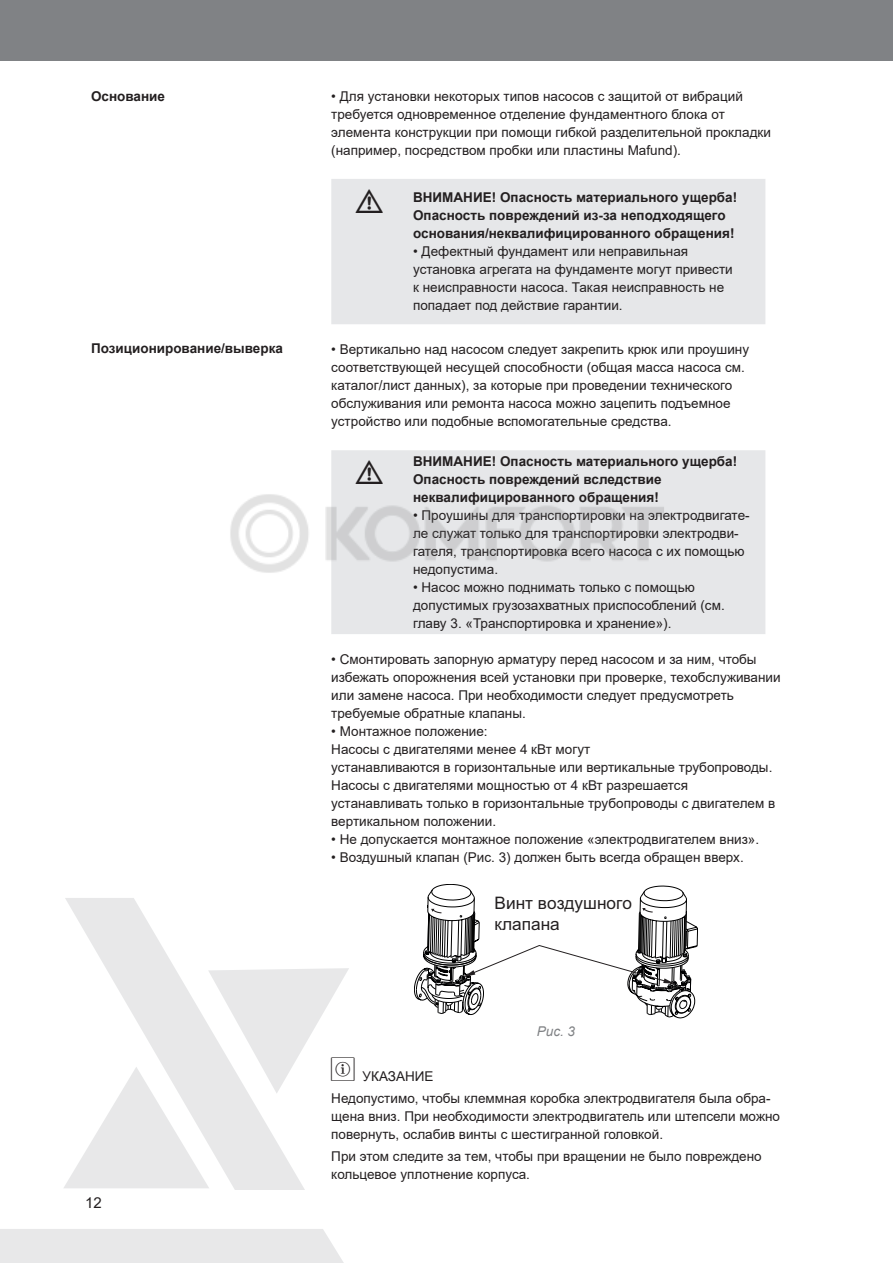
<style>
.page{position:relative;width:893px;height:1263px;background:#fff}
.page>*{position:absolute;margin:0;border:0;box-sizing:border-box;transform-origin:0 0}
.COPY{font:36px "WILO Pict";color:#231f20}
.t1{font:17.25px/20.7px "Arial";color:#231f20}
.t2{font:15px "Arial";color:#231f20}
.COPY-2{font:13.5px/18px "Arial";color:#231f20}
.COPY-3{font:700 13.5px/18px "Arial";color:#231f20}
.COPY-4{font:italic 13.5px "Arial";color:#808285}
</style>
<div class="page">
<svg style="left:65px;top:898px;width:240px;height:292px"></svg>
<svg style="left:64px;top:968px;width:285px;height:220px"></svg>
<div style="left:0;top:1229px;width:344px;height:34px;background:#e8e8e9"></div>
<div style="left:0;top:0;width:893px;height:61px;background:#808285"></div>
<div style="left:331px;top:179px;width:434px;height:145px;background:#e6e7e9"></div>
<div style="left:331px;top:450px;width:434px;height:184px;background:#e6e7e9"></div>
<svg style="left:414px;top:884px;width:284px;height:134px"></svg>
<img style="left:230px;top:485px;width:440px;height:98px">
<h2 class="COPY-3" style="left:91px;top:87px;width:75px">Основание</h2>
<h2 class="COPY-3" style="left:91px;top:339px;width:193px">Позиционирование/выверка</h2>
<p class="t2" style="left:85px;top:1193px;width:18px">12</p>
<p class="COPY-2" style="left:331px;top:87px;width:441px">• Для установки некоторых типов насосов с защитой от вибраций требуется одновременное отделение фундаментного блока от элемента конструкции при помощи гибкой разделительной прокладки (например, посредством пробки или пластины Mafund).</p>
<p class="COPY" style="left:356px;top:186px;width:29px">}</p>
<p class="COPY-3" style="left:413px;top:189px;width:326px">ВНИМАНИЕ! Опасность материального ущерба!</p>
<p class="COPY-3" style="left:413px;top:207px;width:323px">Опасность повреждений из-за неподходящего основания/неквалифицированного обращения!</p>
<p class="COPY-2" style="left:413px;top:243px;width:321px">• Дефектный фундамент или неправильная установка агрегата на фундаменте могут привести к неисправности насоса. Такая неисправность не попадает под действие гарантии.</p>
<p class="COPY-2" style="left:331px;top:340px;width:419px">• Вертикально над насосом следует закрепить крюк или проушину соответствующей несущей способности (общая масса насоса см. каталог/лист данных), за которые при проведении технического обслуживания или ремонта насоса можно зацепить подъемное устройство или подобные вспомогательные средства.</p>
<p class="COPY" style="left:356px;top:458px;width:29px">}</p>
<p class="COPY-3" style="left:413px;top:452px;width:326px">ВНИМАНИЕ! Опасность материального ущерба!</p>
<p class="COPY-3" style="left:413px;top:470px;width:250px">Опасность повреждений вследствие неквалифицированного обращения!</p>
<p class="COPY-2" style="left:413px;top:506px;width:338px">• Проушины для транспортировки на электродвигате&shy;ле служат только для транспортировки электродви&shy;гателя, транспортировка всего насоса с их помощью недопустима.</p>
<p class="COPY-2" style="left:413px;top:578px;width:313px">• Насос можно поднимать только с помощью допустимых грузозахватных приспособлений (см. главу 3. «Транспортировка и хранение»).</p>
<p class="COPY-2" style="left:331px;top:650px;width:451px">• Смонтировать запорную арматуру перед насосом и за ним, чтобы избежать опорожнения всей установки при проверке, техобслуживании или замене насоса. При необходимости следует предусмотреть требуемые обратные клапаны.</p>
<p class="COPY-2" style="left:331px;top:722px;width:158px">• Монтажное положение:</p>
<p class="COPY-2" style="left:331px;top:740px;width:260px">Насосы с двигателями менее 4 кВт могут</p>
<p class="COPY-2" style="left:331px;top:758px;width:443px">устанавливаются в горизонтальные или вертикальные трубопроводы.</p>
<p class="COPY-2" style="left:331px;top:776px;width:445px">Насосы с двигателями мощностью от 4 кВт разрешается устанавливать только в горизонтальные трубопроводы с двигателем в вертикальном положении.</p>
<p class="COPY-2" style="left:331px;top:830px;width:429px">• Не допускается монтажное положение «электродвигателем вниз».</p>
<p class="COPY-2" style="left:331px;top:848px;width:414px">• Воздушный клапан (Рис. 3) должен быть всегда обращен вверх.</p>
<p class="t1" style="left:495px;top:893px;width:139px">Винт воздушного клапана</p>
<p class="COPY-4" style="left:537px;top:1023px;width:40px">Рис. 3</p>
<p class="COPY" style="left:331px;top:1054px;width:25px">|</p>
<p class="COPY-2" style="left:363px;top:1067px;width:72px">УКАЗАНИЕ</p>
<p class="COPY-2" style="left:331px;top:1089px;width:450px">Недопустимо, чтобы клеммная коробка электродвигателя была обра&shy;щена вниз. При необходимости электродвигатель или штепсели можно повернуть, ослабив винты с шестигранной головкой.</p>
<p class="COPY-2" style="left:331px;top:1147px;width:432px">При этом следите за тем, чтобы при вращении не было повреждено кольцевое уплотнение корпуса.</p>
</div>
